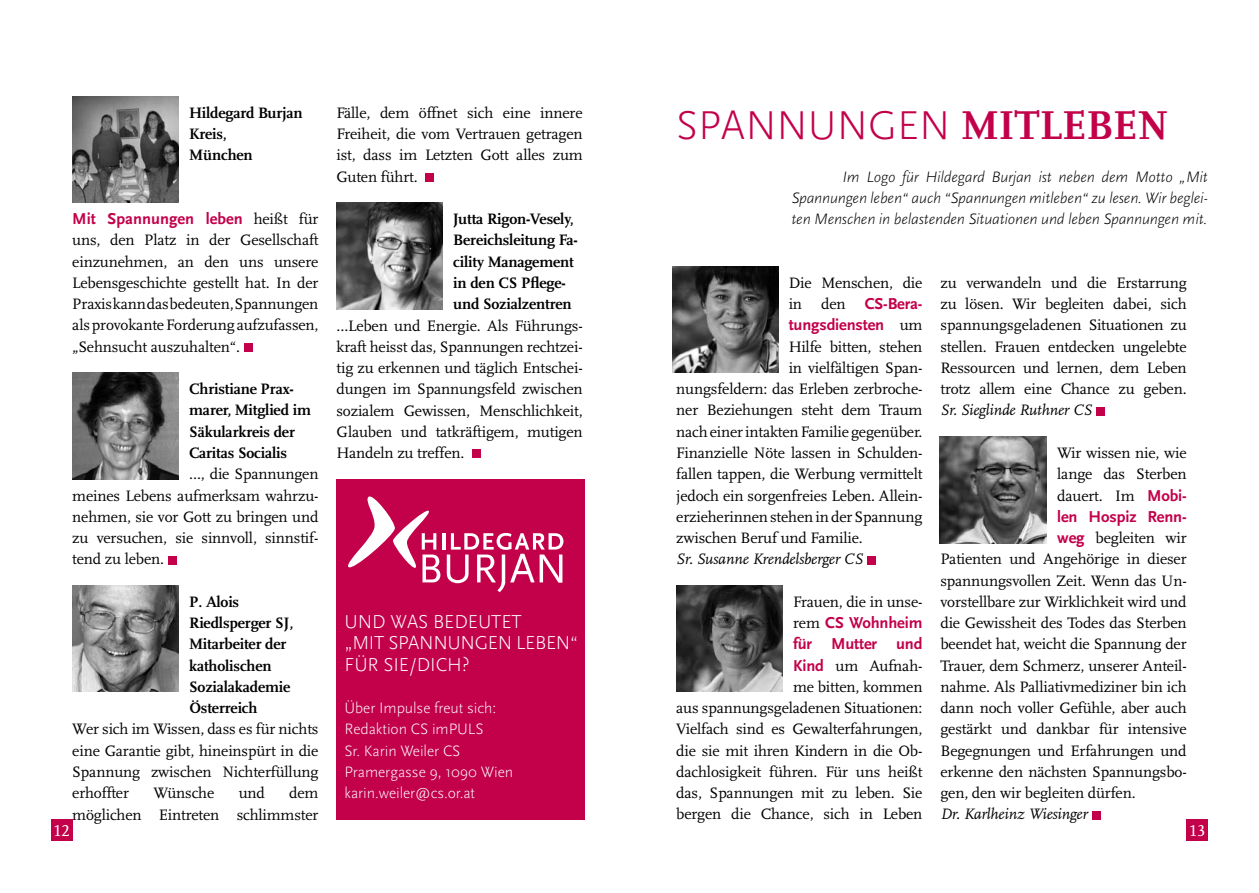
<style>
.page{position:relative;width:1259px;height:893px;background:#fff}
.page>*{position:absolute;margin:0;border:0;box-sizing:border-box;transform-origin:0 0}
.t1{font:300 42px "Scala Sans";color:#c3004a}
.t2{font:300 19.5px/21.3px "Scala Sans";letter-spacing:-.005em;color:#fff}
.t3{font:700 16.5px/21.3px "Scala Sans";letter-spacing:-.01em;color:#c3004a}
.t4{font:16.5px "Scala Caps";color:#fff}
.t5{font:15.75px/21.3px "Scala";letter-spacing:-.01em;color:#000;text-align:justify}
.t6{font:700 15.75px/21.3px "Scala";letter-spacing:-.01em;color:#000}
.t7{font:italic 300 15.75px/21.3px "Scala Sans";letter-spacing:-.015em;color:#000;text-align:justify}
.t8{font:300 15.75px/21.3px "Scala Sans";letter-spacing:-.005em;color:#fff}
.t9{font:italic 15.75px "Scala";letter-spacing:-.01em;color:#000}
.s1{font-family:"Scala";font-weight:700}
.s2{font-family:"Scala";font-weight:400;font-size:15.75px;color:#000}
.s3{font-family:"Scala Sans";font-weight:700;font-size:16.5px;color:#c3004a}
</style>
<div class="page">
<div style="left:336px;top:479px;width:248px;height:340px;background:#c3004a"></div>
<div style="left:51px;top:819px;width:21px;height:22px;background:#c3004a"></div>
<div style="left:1186px;top:819px;width:22px;height:22px;background:#c3004a"></div>
<img style="left:72px;top:96px;width:107px;height:107px">
<img style="left:72px;top:373px;width:107px;height:106px">
<img style="left:336px;top:203px;width:106px;height:106px">
<img style="left:672px;top:267px;width:106px;height:106px">
<img style="left:676px;top:585px;width:106px;height:107px">
<img style="left:940px;top:437px;width:106px;height:106px">
<img style="left:72px;top:585px;width:107px;height:107px">
<hr style="left:442px;top:533px;width:3px;height:17px;background:#fff">
<svg style="left:447px;top:533px;width:116px;height:59px"></svg>
<svg style="left:348px;top:496px;width:92px;height:86px"></svg>
<div style="left:244px;top:343px;width:8px;height:9px;background:#c3004a"></div>
<div style="left:168px;top:556px;width:8px;height:8px;background:#c3004a"></div>
<div style="left:425px;top:173px;width:8px;height:9px;background:#c3004a"></div>
<div style="left:472px;top:450px;width:8px;height:8px;background:#c3004a"></div>
<div style="left:867px;top:556px;width:8px;height:8px;background:#c3004a"></div>
<div style="left:1096px;top:407px;width:8px;height:8px;background:#c3004a"></div>
<div style="left:1092px;top:811px;width:8px;height:8px;background:#c3004a"></div>
<p class="t6" style="left:189px;top:102px;width:115px">Hildegard Burjan<br>Kreis,<br>München</p>
<p class="t5" style="left:336px;top:102px;width:248px">Fälle, dem öffnet sich eine innere Freiheit, die vom Vertrauen getragen ist, dass im Letzten Gott alles zum Guten führt.</p>
<p class="t6" style="left:453px;top:209px;width:126px">Jutta Rigon-Vesely,<br>Bereichsleitung Fa&shy;cility Management in den CS Pflege&shy;und Sozialzentren</p>
<p class="t5" style="left:336px;top:315px;width:248px">…Leben und Energie. Als Führungs&shy;kraft heisst das, Spannungen rechtzei&shy;tig zu erkennen und täglich Entschei&shy;dungen im Spannungsfeld zwischen sozialem Gewissen, Menschlichkeit, Glauben und tatkräftigem, mutigen Handeln zu treffen.</p>
<h1 class="t1" style="left:676px;top:103px;width:494px">Spannungen <span class="s1">mitleben</span></h1>
<p class="t7" style="left:791px;top:166px;width:418px;text-indent:51px">Im Logo für Hildegard Burjan ist neben dem Motto „Mit Spannungen leben“ auch “Spannungen mitleben“ zu lesen. Wir beglei&shy;ten Menschen in belastenden Situationen und leben Spannungen mit.</p>
<p class="t3" style="left:72px;top:209px;width:248px">Mit Spannungen leben <span class="s2">heißt für</span></p>
<p class="t5" style="left:72px;top:230px;width:248px">uns, den Platz in der Gesellschaft einzunehmen, an den uns unsere Lebensgeschichte gestellt hat. In der Praxis kann das bedeuten, Spannungen als provokante Forderung aufzufassen, „Sehnsucht auszuhalten“.</p>
<p class="t6" style="left:189px;top:379px;width:123px">Christiane Prax&shy;marer, Mitglied im<br>Säkularkreis der<br>Caritas Socialis</p>
<p class="t5" style="left:72px;top:464px;width:248px;text-indent:117px">…, die Spannungen meines Lebens aufmerksam wahrzu&shy;nehmen, sie vor Gott zu bringen und zu versuchen, sie sinnvoll, sinnstif&shy;tend zu leben.</p>
<p class="t6" style="left:189px;top:591px;width:106px">P. Alois<br>Riedlsperger SJ,<br>Mitarbeiter der katholischen<br>Sozialakademie<br>Österreich</p>
<p class="t5" style="left:72px;top:719px;width:248px">Wer sich im Wissen, dass es für nichts eine Garantie gibt, hineinspürt in die Spannung zwischen Nichterfüllung erhoffter</p>
<p class="t5" style="left:940px;top:272px;width:248px">zu verwandeln und die Erstarrung zu lösen. Wir begleiten dabei, sich spannungsgeladenen Situationen zu stellen. Frauen entdecken ungelebte Ressourcen und lernen, dem Leben trotz allem eine Chance zu geben.</p>
<p class="t9" style="left:940px;top:402px;width:153px">Sr. Sieglinde Ruthner CS</p>
<p class="t5" style="left:1057px;top:442px;width:131px">Wir wissen nie, wie lange das Sterben dauert. Im <span class="s3">Mobi-</span></p>
<p class="t3" style="left:1057px;top:506px;width:131px">len Hospiz Renn-</p>
<p class="t5" style="left:940px;top:527px;width:248px;text-indent:117px"><span class="s3">weg</span> begleiten wir Patienten und Angehörige in dieser spannungsvollen Zeit. Wenn das Un&shy;vorstellbare zur Wirklichkeit wird und die Gewissheit des Todes das Sterben beendet hat, weicht die Spannung der Trauer, dem Schmerz, unserer Anteil&shy;nahme. Als Palliativmediziner bin ich dann noch voller Gefühle, aber auch gestärkt und dankbar für intensive Begegnungen und Erfahrungen und erkenne den nächsten Spannungsbo&shy;gen, den wir begleiten dürfen.</p>
<p class="t9" style="left:940px;top:806px;width:149px">Dr. Karlheinz Wiesinger</p>
<p class="t5" style="left:788px;top:272px;width:135px">Die Menschen, die</p>
<p class="t3" style="left:788px;top:294px;width:135px"><span class="s2">in den</span> CS-Bera&shy;tungsdiensten <span class="s2">um</span></p>
<p class="t5" style="left:788px;top:336px;width:135px">Hilfe bitten, stehen</p>
<p class="t5" style="left:788px;top:357px;width:135px">in vielfältigen Span-</p>
<p class="t5" style="left:676px;top:379px;width:248px">nungsfeldern: das Erleben zerbroche-</p>
<p class="t5" style="left:676px;top:400px;width:248px">ner Beziehungen steht dem Traum</p>
<p class="t5" style="left:676px;top:421px;width:248px">nach einer intakten Familie gegenüber.</p>
<p class="t5" style="left:676px;top:442px;width:248px">Finanzielle Nöte lassen in Schulden-</p>
<p class="t5" style="left:676px;top:464px;width:248px">fallen tappen, die Werbung vermittelt</p>
<p class="t5" style="left:676px;top:485px;width:248px">jedoch ein sorgenfreies Leben. Allein-</p>
<p class="t5" style="left:676px;top:506px;width:248px">erzieherinnen stehen in der Spannung</p>
<p class="t5" style="left:676px;top:528px;width:188px">zwischen Beruf und Familie.</p>
<p class="t9" style="left:676px;top:551px;width:188px">Sr. Susanne Krendelsberger CS</p>
<p class="t5" style="left:793px;top:591px;width:131px">Frauen, die in unse-</p>
<p class="t3" style="left:793px;top:612px;width:131px"><span class="s2">rem</span> CS Wohnheim für Mutter und</p>
<p class="t5" style="left:676px;top:655px;width:248px;text-align:right"><span class="s3">Kind</span> um Aufnah-<br>me bitten, kommen<br>aus spannungsgeladenen Situationen:<br>Vielfach sind es Gewalterfahrungen, die sie mit ihren Kindern in die Ob&shy;dachlosigkeit führen. Für uns heißt das, Spannungen mit zu leben. Sie bergen die Chance, sich in Leben</p>
<p class="t2" style="left:344px;top:611px;width:235px">U nd was bedeutet<br>„M it Spannungen leben“ für Sie/dich ?</p>
<p class="t8" style="left:344px;top:698px;width:170px">Ü ber I mpulse freut sich:<br>Redaktion CS imPULS<br>Sr. Karin Weiler CS<br>Pramergasse 9, 1090 Wien karin.weiler@cs.or.at</p>
<p class="t5" style="left:72px;top:783px;width:248px;text-align:right">dem<br>möglichen Eintreten schlimmster</p>
<p class="t5" style="left:153px;top:783px;width:62px">Wünsche</p>
<p class="t5" style="left:239px;top:783px;width:28px">und</p>
<p class="t4" style="left:53px;top:822px;width:18px">12</p>
<p class="t4" style="left:1189px;top:822px;width:18px">13</p>
</div>
